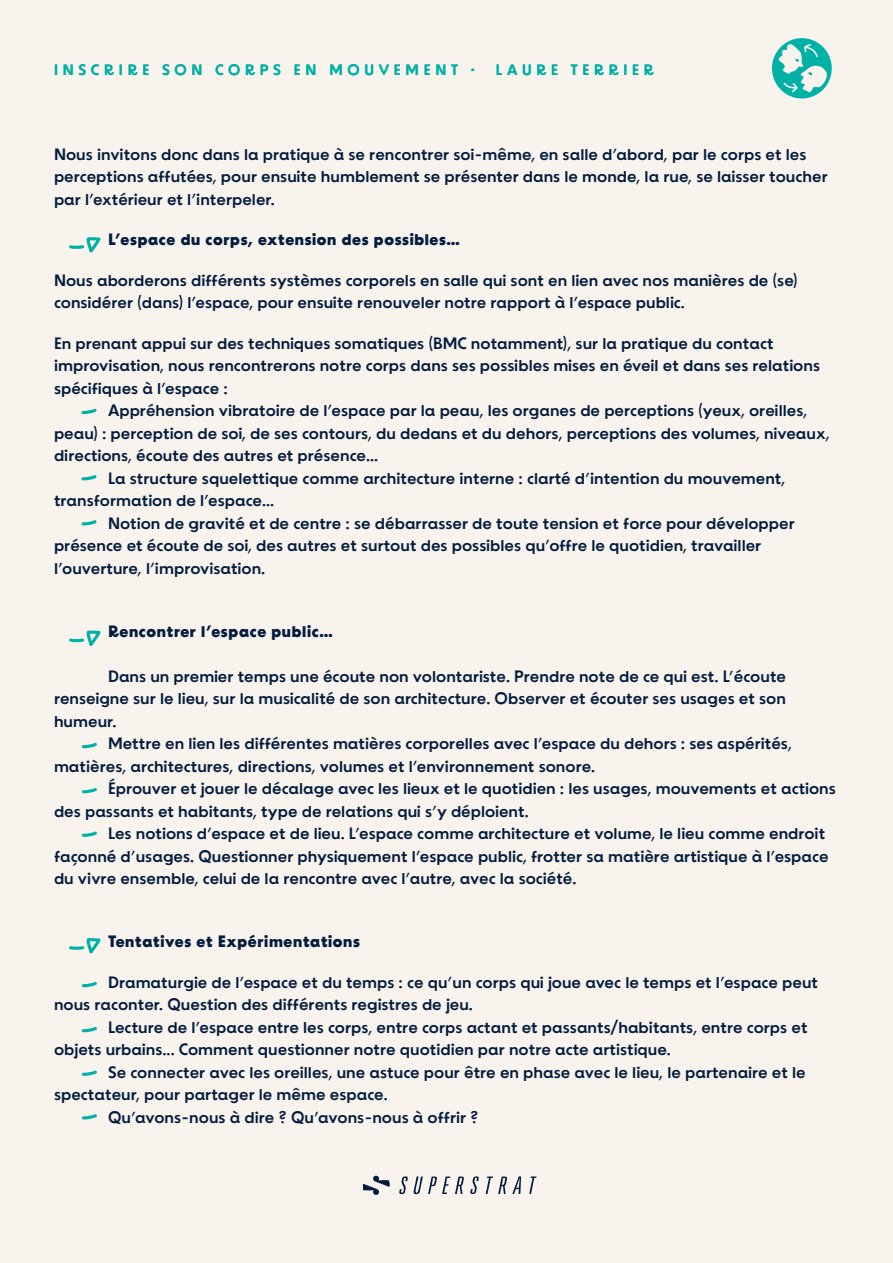
<style>
.page{position:relative;width:893px;height:1263px;background:#fff}
.page>*{position:absolute;margin:0;border:0;box-sizing:border-box;transform-origin:0 0}
.texte{font:16.5px/22.5px "BD Supper";color:#041c3e}
.Style_de_paragraphe_1{font:700 16.5px "BD Supper";color:#041c3e}
.yy{font:700 16.5px "BD Supper";color:#041c3e}
.texte-2{font:700 16.5px "BD Supper";color:#041c3e}
.xx{font:15px "BD Supper";letter-spacing:.315em;color:#00b2a5}
</style>
<div class="page">
<img style="left:363px;top:1162px;width:173px;height:47px">
<img style="left:764px;top:34px;width:75px;height:71px">
<svg style="left:69px;top:237px;width:32px;height:16px"></svg>
<svg style="left:69px;top:630px;width:32px;height:16px"></svg>
<svg style="left:69px;top:938px;width:32px;height:16px"></svg>
<svg style="left:81px;top:475px;width:16px;height:5px"></svg>
<svg style="left:81px;top:408px;width:16px;height:6px"></svg>
<svg style="left:81px;top:520px;width:16px;height:6px"></svg>
<svg style="left:82px;top:743px;width:15px;height:5px"></svg>
<svg style="left:82px;top:982px;width:15px;height:5px"></svg>
<svg style="left:82px;top:1114px;width:15px;height:5px"></svg>
<svg style="left:82px;top:788px;width:15px;height:5px"></svg>
<svg style="left:82px;top:1027px;width:15px;height:5px"></svg>
<svg style="left:82px;top:831px;width:15px;height:6px"></svg>
<svg style="left:82px;top:1070px;width:15px;height:6px"></svg>
<p class="xx" style="left:54px;top:61px;width:422px">INSCRIRE SON CORPS EN MOUVEMENT ·</p>
<p class="xx" style="left:496px;top:61px;width:160px">LAURE TERRIER</p>
<p class="texte" style="left:54px;top:143px;width:775px">Nous invitons donc dans la pratique à se rencontrer soi-même, en salle d’abord, par le corps et les perceptions affutées, pour ensuite humblement se présenter dans le monde, la rue, se laisser toucher par l’extérieur et l’interpeler.</p>
<p class="Style_de_paragraphe_1" style="left:108px;top:229px;width:354px">L’espace du corps, extension des possibles…</p>
<p class="texte" style="left:54px;top:269px;width:745px">Nous aborderons différents systèmes corporels en salle qui sont en lien avec nos manières de (se) considérer (dans) l’espace, pour ensuite renouveler notre rapport à l’espace public.</p>
<p class="texte" style="left:54px;top:332px;width:721px">En prenant appui sur des techniques somatiques (BMC notamment), sur la pratique du contact</p>
<p class="texte" style="left:54px;top:355px;width:768px">improvisation, nous rencontrerons notre corps dans ses possibles mises en éveil et dans ses relations</p>
<p class="texte" style="left:54px;top:377px;width:175px">spécifiques à l’espace :</p>
<p class="texte" style="left:108px;top:400px;width:701px">Appréhension vibratoire de l’espace par la peau, les organes de perceptions (yeux, oreilles,</p>
<p class="texte" style="left:54px;top:422px;width:777px">peau) : perception de soi, de ses contours, du dedans et du dehors, perceptions des volumes, niveaux,</p>
<p class="texte" style="left:54px;top:445px;width:326px">directions, écoute des autres et présence...</p>
<p class="texte" style="left:108px;top:467px;width:679px">La structure squelettique comme architecture interne : clarté d’intention du mouvement,</p>
<p class="texte" style="left:54px;top:490px;width:222px">transformation de l’espace...</p>
<p class="texte" style="left:108px;top:512px;width:688px">Notion de gravité et de centre : se débarrasser de toute tension et force pour développer</p>
<p class="texte" style="left:54px;top:535px;width:709px">présence et écoute de soi, des autres et surtout des possibles qu’offre le quotidien, travailler</p>
<p class="texte" style="left:54px;top:557px;width:213px">l’ouverture, l’improvisation.</p>
<p class="texte-2" style="left:108px;top:621px;width:227px">Rencontrer l’espace public…</p>
<p class="texte" style="left:108px;top:665px;width:680px">Dans un premier temps une écoute non volontariste. Prendre note de ce qui est. L’écoute</p>
<p class="texte" style="left:54px;top:688px;width:733px">renseigne sur le lieu, sur la musicalité de son architecture. Observer et écouter ses usages et son</p>
<p class="texte" style="left:54px;top:710px;width:64px">humeur.</p>
<p class="texte" style="left:108px;top:733px;width:685px">Mettre en lien les différentes matières corporelles avec l’espace du dehors : ses aspérités,</p>
<p class="texte" style="left:54px;top:755px;width:543px">matières, architectures, directions, volumes et l’environnement sonore.</p>
<p class="texte" style="left:108px;top:778px;width:729px">Éprouver et jouer le décalage avec les lieux et le quotidien : les usages, mouvements et actions</p>
<p class="texte" style="left:54px;top:800px;width:476px">des passants et habitants, type de relations qui s’y déploient.</p>
<p class="texte" style="left:108px;top:823px;width:719px">Les notions d’espace et de lieu. L’espace comme architecture et volume, le lieu comme endroit</p>
<p class="texte" style="left:54px;top:845px;width:776px">façonné d’usages. Questionner physiquement l’espace public, frotter sa matière artistique à l’espace</p>
<p class="texte" style="left:54px;top:868px;width:524px">du vivre ensemble, celui de la rencontre avec l’autre, avec la société.</p>
<p class="yy" style="left:108px;top:931px;width:254px">Tentatives et Expérimentations</p>
<p class="texte" style="left:108px;top:971px;width:712px">Dramaturgie de l’espace et du temps : ce qu’un corps qui joue avec le temps et l’espace peut</p>
<p class="texte" style="left:54px;top:994px;width:420px">nous raconter. Question des différents registres de jeu.</p>
<p class="texte" style="left:108px;top:1016px;width:701px">Lecture de l’espace entre les corps, entre corps actant et passants/habitants, entre corps et</p>
<p class="texte" style="left:54px;top:1039px;width:618px">objets urbains... Comment questionner notre quotidien par notre acte artistique.</p>
<p class="texte" style="left:108px;top:1061px;width:699px">Se connecter avec les oreilles, une astuce pour être en phase avec le lieu, le partenaire et le</p>
<p class="texte" style="left:54px;top:1084px;width:335px">spectateur, pour partager le même espace.</p>
<p class="texte" style="left:108px;top:1106px;width:372px">Qu’avons-nous à dire ? Qu’avons-nous à offrir ?</p>
</div>
